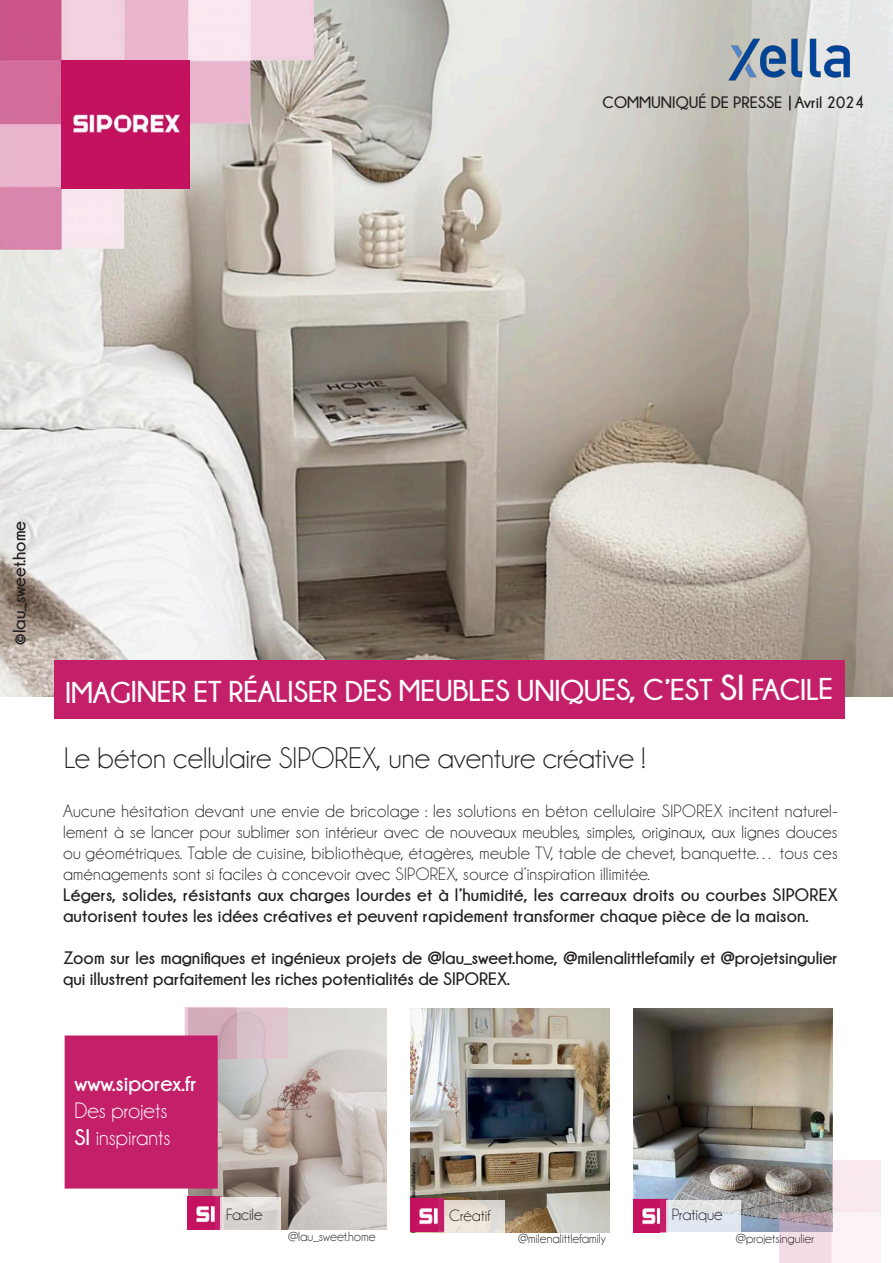
<style>
.page{position:relative;width:893px;height:1263px;background:#fff}
.page>*{position:absolute;margin:0;border:0;box-sizing:border-box;transform-origin:0 0}
.t1{font:700 30px "Champagne&Limousines";letter-spacing:-.015em;color:#fff}
.t2{font:30px "Champagne&Limousines";color:#231f20}
.t3{font:22.5px "Champagne&Limousines";color:#fff}
.t4{font:700 22.5px "Champagne&Limousines";color:#fff}
.t5{font:18px/21px "Champagne&Limousines";letter-spacing:.01em;color:#231f20;text-align:justify}
.t6{font:700 18px/21px "Champagne&Limousines";letter-spacing:.01em;color:#231f20}
.t7{font:700 16.5px "Champagne&Limousines";color:#231f20}
.t8{font:16.5px "Champagne&Limousines";color:#231f20}
.t9{font:13.5px "Champagne&Limousines";color:#231f20}
.s1{font-size:36px}
.s2{font-weight:700}
</style>
<div class="page">
<img style="left:0;top:0;width:893px;height:696px">
<img style="left:0;top:0;width:313px;height:252px">
<svg style="left:789px;top:96px;width:2px;height:14px"></svg>
<img style="left:720px;top:27px;width:143px;height:60px">
<div style="left:54px;top:660px;width:791px;height:59px;background:#c4206a"></div>
<img style="left:62px;top:60px;width:127px;height:128px">
<img style="left:188px;top:1009px;width:199px;height:221px">
<img style="left:411px;top:1009px;width:198px;height:223px">
<img style="left:633px;top:1009px;width:199px;height:223px">
<img style="left:770px;top:1160px;width:110px;height:103px">
<img style="left:184px;top:1007px;width:103px;height:51px">
<div style="left:65px;top:1035px;width:153px;height:153px;background:#c4206a;border:2px solid #c4206a"></div>
<svg style="left:189px;top:1196px;width:33px;height:34px"></svg>
<img style="left:188px;top:1197px;width:26px;height:33px">
<svg style="left:221px;top:1197px;width:60px;height:33px;background:#ddd9d7"></svg>
<svg style="left:437px;top:1198px;width:8px;height:34px"></svg>
<img style="left:411px;top:1198px;width:26px;height:34px">
<svg style="left:444px;top:1200px;width:60px;height:33px;background:#e6ded6"></svg>
<div style="left:634px;top:1199px;width:34px;height:33px;background:#c4206a;border:1px solid #c4206a"></div>
<img style="left:633px;top:1199px;width:27px;height:33px">
<div style="left:667px;top:1200px;width:74px;height:32px;background:linear-gradient(to bottom,#e3e3e4,#dfe8f4)"></div>
<p class="t7" style="left:603px;top:94px;width:263px">COMMUNIQUÉ DE PRESSE Avril 2024</p>
<p class="t6" style="left:8px;top:645px;width:125px;rotate:-90deg">©lau_sweet.home</p>
<p class="t1" style="left:65px;top:674px;width:770px">IMAGINER ET RÉALISER DES MEUBLES UNIQUES, C’EST <span class="s1">SI</span> FACILE</p>
<p class="t2" style="left:64px;top:742px;width:582px">Le béton cellulaire SIPOREX, une aventure créative !</p>
<p class="t5" style="left:63px;top:801px;width:776px">Aucune hésitation devant une envie de bricolage : les solutions en béton cellulaire SIPOREX incitent naturel&shy;lement à se lancer pour sublimer son intérieur avec de nouveaux meubles, simples, originaux, aux lignes douces ou géométriques. Table de cuisine, bibliothèque, étagères, meuble TV, table de chevet, banquette… tous ces aménagements sont si faciles à concevoir avec SIPOREX, source d’inspiration illimitée.</p>
<p class="t6" style="left:63px;top:884px;width:776px">Légers, solides, résistants aux charges lourdes et à l’humidité, les carreaux droits ou courbes SIPOREX autorisent toutes les idées créatives et peuvent rapidement transformer chaque pièce de la maison.</p>
<p class="t6" style="left:63px;top:947px;width:776px">Zoom sur les magnifiques et ingénieux projets de @lau_sweet.home, @milenalittlefamily et @projetsingulier qui illustrent parfaitement les riches potentialités de SIPOREX.</p>
<p class="t4" style="left:74px;top:1071px;width:124px">www.siporex.fr</p>
<p class="t3" style="left:74px;top:1099px;width:95px">Des projets</p>
<p class="t3" style="left:74px;top:1126px;width:98px"><span class="s2">SI</span> inspirants</p>
<p class="t8" style="left:226px;top:1206px;width:38px">Facile</p>
<p class="t8" style="left:449px;top:1207px;width:43px">Créatif</p>
<p class="t8" style="left:672px;top:1206px;width:52px">Pratique</p>
<p class="t9" style="left:288px;top:1230px;width:89px">@lau_sweet.home</p>
<p class="t9" style="left:518px;top:1232px;width:90px">@milenalittlefamily</p>
<p class="t9" style="left:736px;top:1232px;width:80px">@projetsingulier</p>
</div>
